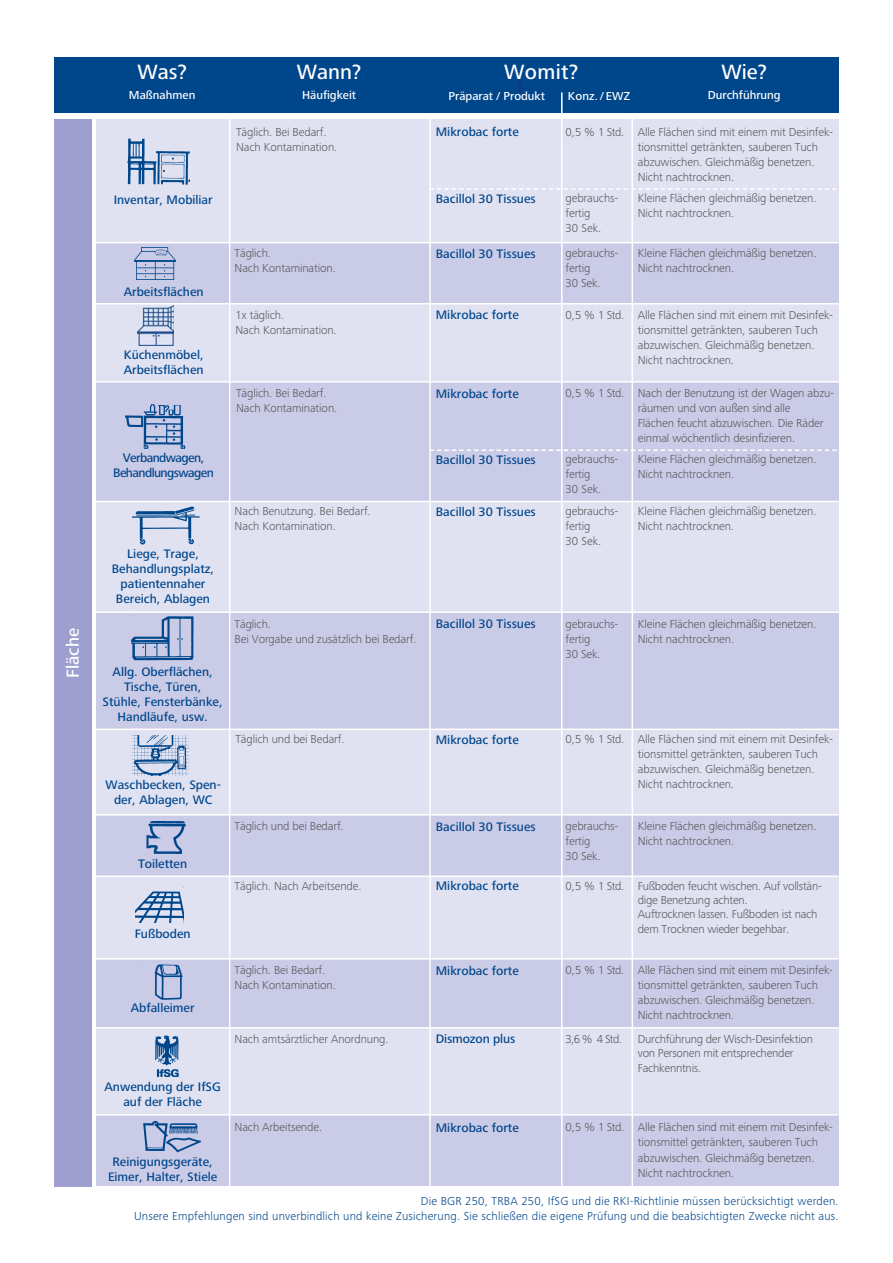
<style>
.page{position:relative;width:893px;height:1263px;background:#fff}
.page>*{position:absolute;margin:0;border:0;box-sizing:border-box;transform-origin:0 0}
.t1{font:500 21.45px "Frutiger Next LTW1 G";color:#fff}
.t2{font:500 18px "Frutiger Next LTW1 G";color:#fff}
.t3{font:500 12.75px/15px "Frutiger Next LTW1 G";color:#00468b;text-align:center}
.t4{font:500 12.75px/15px "Frutiger Next LTW1 G";letter-spacing:-.045em;color:#00468b;text-align:center}
.t5{font:300 12px/15px "Frutiger Next LTW1 G";letter-spacing:-.01em;color:#58595b}
.t6{font:300 12px/15px "Frutiger Next LTW1 G";letter-spacing:.015em;color:#00468b;text-align:right}
.t7{font:500 12px "Frutiger Next LTW1 G";color:#fff}
</style>
<div class="page">
<div style="left:96px;top:957px;width:743px;height:71px;background:#cacbe6"></div>
<div style="left:54px;top:57px;width:785px;height:55px;background:#00468b"></div>
<svg style="left:520px;top:80px;width:1px;height:14px"></svg>
<div style="left:96px;top:119px;width:743px;height:124px;background:#e0e2f2"></div>
<div style="left:96px;top:611px;width:743px;height:118px;background:#cacbe6"></div>
<div style="left:96px;top:242px;width:743px;height:61px;background:#cacbe6"></div>
<div style="left:96px;top:382px;width:743px;height:119px;background:#cacbe6"></div>
<div style="left:96px;top:304px;width:743px;height:78px;background:#e0e2f2"></div>
<div style="left:96px;top:502px;width:743px;height:110px;background:#e0e2f2"></div>
<div style="left:96px;top:730px;width:743px;height:85px;background:#e0e2f2"></div>
<div style="left:96px;top:875px;width:743px;height:83px;background:#e0e2f2"></div>
<img style="left:138px;top:305px;width:36px;height:40px">
<hr style="left:96px;top:381px;width:743px;height:1px;background:#fff">
<hr style="left:96px;top:242px;width:743px;height:1px;background:#fff">
<hr style="left:95px;top:611px;width:744px;height:2px;background:#fff">
<hr style="left:96px;top:728px;width:743px;height:2px;background:#fff">
<img style="left:127px;top:138px;width:63px;height:47px">
<img style="left:134px;top:248px;width:42px;height:32px">
<img style="left:133px;top:500px;width:67px;height:45px">
<div style="left:96px;top:815px;width:743px;height:61px;background:#cacbe6"></div>
<div style="left:54px;top:119px;width:38px;height:1067px;background:#9e9ecf"></div>
<svg style="left:431px;top:188px;width:406px;height:2px"></svg>
<svg style="left:431px;top:449px;width:406px;height:2px"></svg>
<img style="left:125px;top:404px;width:61px;height:45px">
<img style="left:131px;top:616px;width:63px;height:44px">
<img style="left:132px;top:735px;width:56px;height:41px">
<hr style="left:96px;top:814px;width:743px;height:1px;background:#fff">
<hr style="left:96px;top:875px;width:743px;height:2px;background:#fff">
<hr style="left:96px;top:958px;width:743px;height:1px;background:#fff">
<img style="left:146px;top:821px;width:40px;height:33px">
<img style="left:142px;top:963px;width:41px;height:36px">
<img style="left:136px;top:891px;width:48px;height:31px">
<div style="left:96px;top:1028px;width:743px;height:86px;background:#e0e2f2"></div>
<div style="left:96px;top:1114px;width:743px;height:72px;background:#cacbe6"></div>
<img style="left:143px;top:1121px;width:58px;height:32px">
<hr style="left:96px;top:1027px;width:743px;height:1px;background:#fff">
<hr style="left:96px;top:1114px;width:743px;height:1px;background:#fff">
<img style="left:155px;top:1035px;width:24px;height:42px">
<hr style="left:229px;top:118px;width:1px;height:1070px;background:#fff">
<hr style="left:429px;top:118px;width:2px;height:1069px;background:#fff">
<hr style="left:561px;top:92px;width:2px;height:1096px;background:#fff">
<hr style="left:632px;top:117px;width:1px;height:1071px;background:#fff">
<h2 class="t2" style="left:66px;top:678px;width:51px;rotate:-90deg">Fläche</h2>
<h1 class="t1" style="left:137px;top:63px;width:51px">Was?</h1>
<p class="t7" style="left:129px;top:91px;width:68px">Maßnahmen</p>
<p class="t3" style="left:114px;top:193px;width:100px">Inventar, Mobiliar</p>
<p class="t3" style="left:124px;top:285px;width:81px">Arbeitsflächen</p>
<p class="t3" style="left:124px;top:349px;width:81px;text-align:left">Küchenmöbel,<br>Arbeitsflächen</p>
<p class="t4" style="left:113px;top:452px;width:102px">Verbandwagen,<br>Behandlungswagen</p>
<p class="t3" style="left:112px;top:548px;width:104px">Liege, Trage,<br>Behandlungsplatz, patientennaher<br>Bereich, Ablagen</p>
<p class="t3" style="left:103px;top:665px;width:122px">Allg. Oberflächen,<br>Tische, Türen,<br>Stühle, Fensterbänke,<br>Handläufe, usw.</p>
<p class="t3" style="left:106px;top:778px;width:117px">Waschbecken, Spen&shy;der, Ablagen, WC</p>
<p class="t3" style="left:138px;top:857px;width:51px">Toiletten</p>
<p class="t3" style="left:135px;top:927px;width:57px">Fußboden</p>
<p class="t3" style="left:131px;top:1001px;width:65px">Abfalleimer</p>
<p class="t3" style="left:104px;top:1080px;width:118px">Anwendung der IfSG auf der Fläche</p>
<p class="t3" style="left:108px;top:1155px;width:111px">Reinigungsgeräte,<br>Eimer, Halter, Stiele</p>
<h1 class="t1" style="left:297px;top:63px;width:66px">Wann?</h1>
<p class="t7" style="left:302px;top:91px;width:56px">Häufigkeit</p>
<h1 class="t1" style="left:504px;top:63px;width:76px">Womit?</h1>
<h1 class="t1" style="left:721px;top:63px;width:47px">Wie?</h1>
<p class="t7" style="left:449px;top:92px;width:98px">Präparat / Produkt</p>
<p class="t7" style="left:568px;top:92px;width:64px">Konz. / EWZ</p>
<p class="t7" style="left:708px;top:91px;width:74px">Durchführung</p>
<p class="t5" style="left:236px;top:125px;width:103px">Täglich. Bei Bedarf.<br>Nach Kontamination.</p>
<p class="t3" style="left:436px;top:126px;width:85px">Mikrobac forte</p>
<p class="t5" style="left:566px;top:125px;width:60px">0,5 % 1 Std.</p>
<p class="t5" style="left:638px;top:125px;width:197px">Alle Flächen sind mit einem mit Desinfek&shy;tionsmittel getränkten, sauberen Tuch abzuwischen. Gleichmäßig benetzen.<br>Nicht nachtrocknen.</p>
<p class="t3" style="left:436px;top:192px;width:101px">Bacillol 30 Tissues</p>
<p class="t5" style="left:566px;top:192px;width:54px">gebrauchs&shy;fertig<br>30 Sek.</p>
<p class="t5" style="left:638px;top:192px;width:180px">Kleine Flächen gleichmäßig benetzen.<br>Nicht nachtrocknen.</p>
<p class="t5" style="left:235px;top:247px;width:103px">Täglich.<br>Nach Kontamination.</p>
<p class="t5" style="left:638px;top:247px;width:180px">Kleine Flächen gleichmäßig benetzen.<br>Nicht nachtrocknen.</p>
<p class="t3" style="left:436px;top:247px;width:101px">Bacillol 30 Tissues</p>
<p class="t5" style="left:566px;top:247px;width:54px">gebrauchs&shy;fertig<br>30 Sek.</p>
<p class="t5" style="left:235px;top:308px;width:103px">1x täglich.<br>Nach Kontamination.</p>
<p class="t3" style="left:436px;top:309px;width:85px">Mikrobac forte</p>
<p class="t5" style="left:638px;top:308px;width:197px;text-indent:-72px">0,5 % 1 Std. Alle Flächen sind mit einem mit Desinfek&shy;tionsmittel getränkten, sauberen Tuch abzuwischen. Gleichmäßig benetzen.<br>Nicht nachtrocknen.</p>
<p class="t5" style="left:236px;top:386px;width:103px">Täglich. Bei Bedarf.<br>Nach Kontamination.</p>
<p class="t3" style="left:436px;top:387px;width:85px">Mikrobac forte</p>
<p class="t5" style="left:566px;top:386px;width:60px">0,5 % 1 Std.</p>
<p class="t3" style="left:436px;top:453px;width:101px">Bacillol 30 Tissues</p>
<p class="t5" style="left:566px;top:453px;width:54px">gebrauchs&shy;fertig<br>30 Sek.</p>
<p class="t5" style="left:638px;top:386px;width:198px">Nach der Benutzung ist der Wagen abzu&shy;räumen und von außen sind alle<br>Flächen feucht abzuwischen. Die Räder einmal wöchentlich desinfizieren.</p>
<p class="t5" style="left:638px;top:453px;width:180px">Kleine Flächen gleichmäßig benetzen.<br>Nicht nachtrocknen.</p>
<p class="t5" style="left:235px;top:505px;width:138px">Nach Benutzung. Bei Bedarf.<br>Nach Kontamination.</p>
<p class="t3" style="left:436px;top:505px;width:101px">Bacillol 30 Tissues</p>
<p class="t5" style="left:566px;top:505px;width:54px">gebrauchs&shy;fertig<br>30 Sek.</p>
<p class="t5" style="left:638px;top:505px;width:180px">Kleine Flächen gleichmäßig benetzen.<br>Nicht nachtrocknen.</p>
<p class="t5" style="left:235px;top:617px;width:183px">Täglich.<br>Bei Vorgabe und zusätzlich bei Bedarf.</p>
<p class="t5" style="left:638px;top:617px;width:180px">Kleine Flächen gleichmäßig benetzen.<br>Nicht nachtrocknen.</p>
<p class="t3" style="left:436px;top:618px;width:101px">Bacillol 30 Tissues</p>
<p class="t5" style="left:566px;top:617px;width:54px">gebrauchs&shy;fertig<br>30 Sek.</p>
<p class="t5" style="left:235px;top:732px;width:111px">Täglich und bei Bedarf.</p>
<p class="t3" style="left:436px;top:733px;width:85px">Mikrobac forte</p>
<p class="t5" style="left:566px;top:732px;width:60px">0,5 % 1 Std.</p>
<p class="t5" style="left:638px;top:732px;width:197px">Alle Flächen sind mit einem mit Desinfek&shy;tionsmittel getränkten, sauberen Tuch abzuwischen. Gleichmäßig benetzen.<br>Nicht nachtrocknen.</p>
<p class="t5" style="left:235px;top:820px;width:111px">Täglich und bei Bedarf.</p>
<p class="t5" style="left:638px;top:820px;width:180px">Kleine Flächen gleichmäßig benetzen.<br>Nicht nachtrocknen.</p>
<p class="t3" style="left:436px;top:820px;width:101px">Bacillol 30 Tissues</p>
<p class="t5" style="left:566px;top:820px;width:54px">gebrauchs&shy;fertig<br>30 Sek.</p>
<p class="t3" style="left:436px;top:879px;width:85px">Mikrobac forte</p>
<p class="t5" style="left:566px;top:879px;width:60px">0,5 % 1 Std.</p>
<p class="t5" style="left:235px;top:879px;width:128px">Täglich. Nach Arbeitsende.</p>
<p class="t5" style="left:638px;top:879px;width:185px;line-height:14.4px">Fußboden feucht wischen. Auf vollstän&shy;dige Benetzung achten.<br>Auftrocknen lassen. Fußboden ist nach dem Trocknen wieder begehbar.</p>
<p class="t5" style="left:235px;top:964px;width:103px">Täglich. Bei Bedarf.<br>Nach Kontamination.</p>
<p class="t3" style="left:436px;top:964px;width:85px">Mikrobac forte</p>
<p class="t5" style="left:638px;top:963px;width:197px;text-indent:-72px">0,5 % 1 Std. Alle Flächen sind mit einem mit Desinfek&shy;tionsmittel getränkten, sauberen Tuch abzuwischen. Gleichmäßig benetzen.<br>Nicht nachtrocknen.</p>
<p class="t5" style="left:235px;top:1032px;width:156px">Nach amtsärztlicher Anordnung.</p>
<p class="t5" style="left:638px;top:1033px;width:177px;line-height:14.4px">Durchführung der Wisch-Desinfektion von Personen mit entsprechender<br>Fachkenntnis.</p>
<p class="t3" style="left:436px;top:1033px;width:81px">Dismozon plus</p>
<p class="t5" style="left:566px;top:1032px;width:58px">3,6 % 4 Std.</p>
<p class="t5" style="left:235px;top:1121px;width:89px">Nach Arbeitsende.</p>
<p class="t3" style="left:436px;top:1121px;width:85px">Mikrobac forte</p>
<p class="t5" style="left:638px;top:1121px;width:197px;text-indent:-72px">0,5 % 1 Std. Alle Flächen sind mit einem mit Desinfek&shy;tionsmittel getränkten, sauberen Tuch abzuwischen. Gleichmäßig benetzen.<br>Nicht nachtrocknen.</p>
<p class="t6" style="left:134px;top:1194px;width:706px">Die BGR 250, TRBA 250, IfSG und die RKI-Richtlinie müssen berücksichtigt werden.<br>Unsere Empfehlungen sind unverbindlich und keine Zusicherung. Sie schließen die eigene Prüfung und die beabsichtigten Zwecke nicht aus.</p>
</div>
